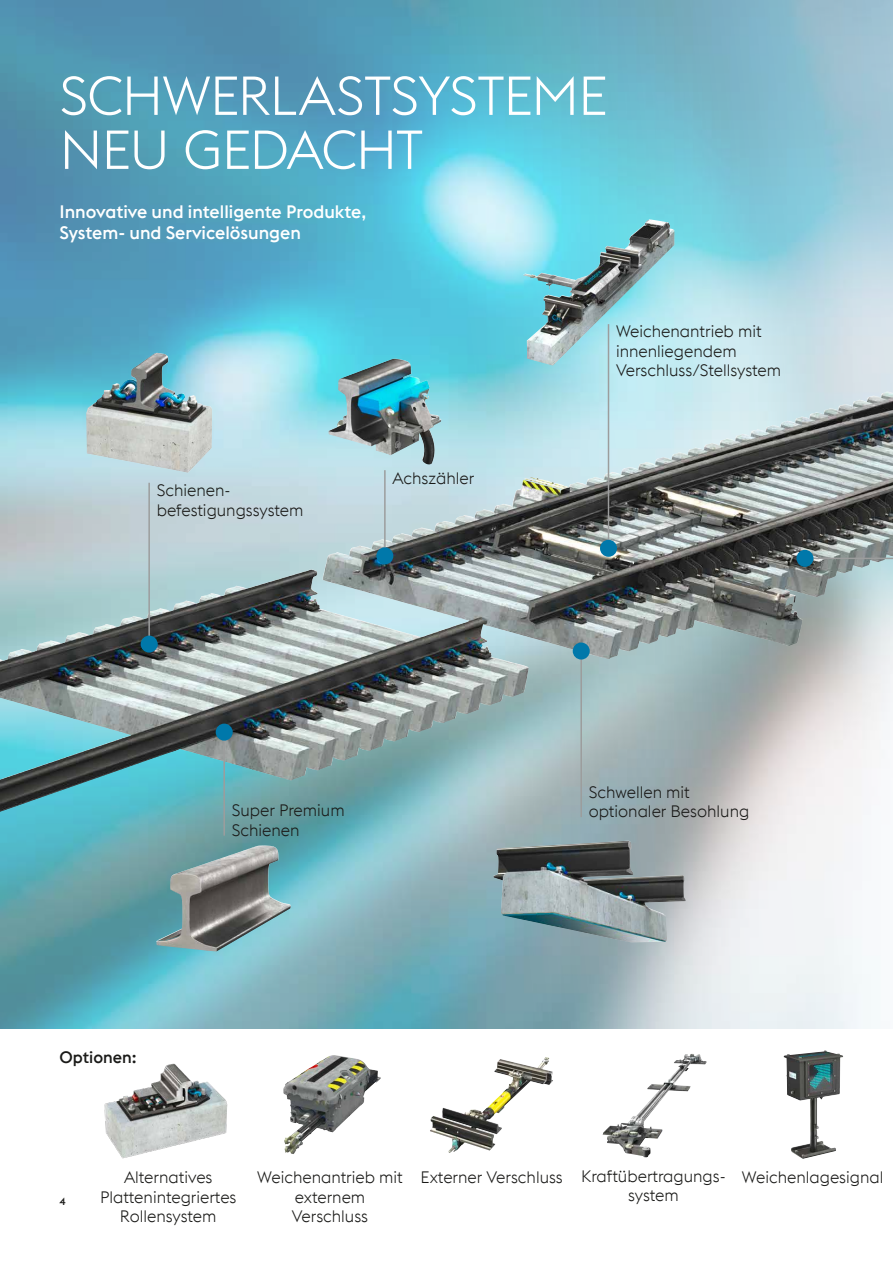
<style>
.page{position:relative;width:893px;height:1263px;background:#fff}
.page>*{position:absolute;margin:0;border:0;box-sizing:border-box;transform-origin:0 0}
.t1{font:300 54px/54px "voestalpine";letter-spacing:-.015em;color:#fff}
.t2{font:500 18px/21px "voestalpine";color:#fff}
.t3{font:300 16.5px/19.5px "voestalpine";color:#1a1a18}
.t4{font:500 16.5px "voestalpine";color:#1a1a18}
.t5{font:500 10.5px "voestalpine";color:#1a1a18}
</style>
<div class="page">
<img style="left:0;top:0;width:893px;height:1029px">
<img style="left:524px;top:392px;width:363px;height:95px">
<img style="left:93px;top:353px;width:62px;height:51px">
<img style="left:493px;top:841px;width:192px;height:101px">
<img style="left:600px;top:219px;width:49px;height:37px">
<hr style="left:608px;top:324px;width:1px;height:221px;background:#9c9d9d">
<div style="left:600px;top:540px;width:17px;height:17px;background:#0078aa;border-radius:50%"></div>
<hr style="left:148px;top:483px;width:2px;height:158px;background:#9c9d9d">
<div style="left:141px;top:636px;width:17px;height:17px;background:#0078aa;border-radius:50%"></div>
<svg style="left:805px;top:555px;width:88px;height:83px;background:#aebcbc"></svg>
<div style="left:796px;top:550px;width:17px;height:17px;background:#0078aa;border-radius:50%"></div>
<hr style="left:580px;top:654px;width:2px;height:163px;background:#9c9d9d">
<div style="left:573px;top:642px;width:17px;height:17px;background:#0078aa;border-radius:50%"></div>
<img style="left:328px;top:360px;width:107px;height:104px">
<hr style="left:384px;top:470px;width:2px;height:83px;background:#9c9d9d">
<div style="left:376px;top:547px;width:17px;height:17px;background:#0078aa;border-radius:50%"></div>
<hr style="left:223px;top:735px;width:2px;height:101px;background:#9c9d9d">
<div style="left:216px;top:724px;width:17px;height:17px;background:#0078aa;border-radius:50%"></div>
<img style="left:157px;top:845px;width:107px;height:95px">
<img style="left:481px;top:1057px;width:65px;height:55px">
<img style="left:287px;top:1056px;width:43px;height:27px">
<img style="left:647px;top:1054px;width:44px;height:35px">
<img style="left:784px;top:1050px;width:52px;height:109px">
<img style="left:104px;top:1063px;width:124px;height:95px">
<h1 class="t1" style="left:60px;top:69px;width:550px">SCHWERLASTSYSTEME<br>NEU GEDACHT</h1>
<p class="t2" style="left:60px;top:201px;width:308px">Innovative und intelligente Produkte,<br>System- und Servicelösungen</p>
<p class="t3" style="left:616px;top:322px;width:167px">Weichenantrieb mit innenliegendem<br>Verschluss/Stellsystem</p>
<p class="t3" style="left:157px;top:480px;width:148px">Schienen&shy;befestigungssystem</p>
<p class="t3" style="left:392px;top:468px;width:83px">Achszähler</p>
<p class="t4" style="left:60px;top:1047px;width:79px">Optionen:</p>
<p class="t3" style="left:232px;top:801px;width:114px">Super Premium<br>Schienen</p>
<p class="t3" style="left:589px;top:782px;width:162px">Schwellen mit optionaler Besohlung</p>
<p class="t5" style="left:60px;top:1194px;width:8px">4</p>
<p class="t3" style="left:292px;top:1167px;width:272px;text-indent:-35px">Weichenantrieb mit Externer Verschluss externem<br>Verschluss</p>
<p class="t3" style="left:581px;top:1166px;width:146px;text-align:center">Kraftübertragungs&shy;system</p>
<p class="t3" style="left:124px;top:1168px;width:90px">Alternatives</p>
<p class="t3" style="left:742px;top:1167px;width:143px">Weichenlagesignal</p>
<p class="t3" style="left:100px;top:1187px;width:138px;text-align:center">Plattenintegriertes<br>Rollensystem</p>
</div>
